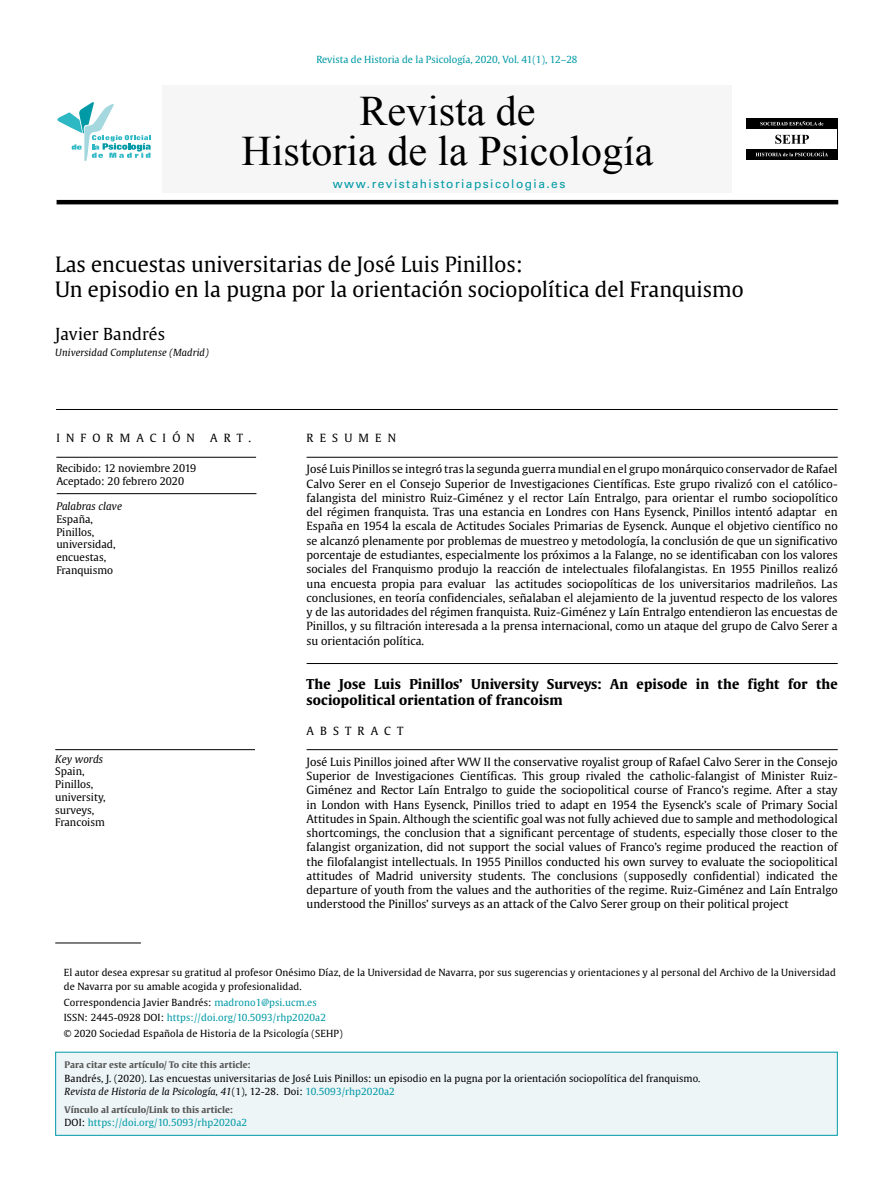
<style>
.page{position:relative;width:893px;height:1191px;background:#fff}
.page>*{position:absolute;margin:0;border:0;box-sizing:border-box;transform-origin:0 0}
.t1{font:42px/40.5px "Times New Roman";color:#000;text-align:center}
.t2{font:21px/25.2px "Gulliver";color:#000}
.t3{font:16.5px "Gulliver";letter-spacing:.01em;color:#000}
.t4{font:700 13.5px/16.2px "Gulliver";letter-spacing:.01em;color:#000}
.t5{font:12px "Univers";letter-spacing:.12em;color:#009aa6}
.t6{font:11.25px/14.2px "Gulliver";color:#000;text-align:justify}
.t7{font:11.25px "Gulliver";letter-spacing:.55em;color:#000}
.t8{font:10.5px/12.8px "Gulliver";color:#000}
.t9{font:italic 10.5px "Gulliver";color:#000}
.t10{font:9.75px/13.5px "Gulliver";letter-spacing:.01em;color:#000}
.t11{font:9.75px "Gulliver";color:#009aa6}
.t12{font:italic 9.75px "Gulliver";letter-spacing:.01em;color:#000}
.t13{font:700 9px "Gulliver";letter-spacing:.01em;color:#575756}
.s1{color:#009aa6}
.s2{font-style:italic}
.s3{color:#000}
</style>
<div class="page">
<hr style="left:57px;top:200px;width:781px;height:4px;background:#000">
<div style="left:162px;top:85px;width:570px;height:108px;background:#f6f6f6"></div>
<div style="left:746px;top:118px;width:91px;height:42px;background:#000"></div>
<div style="left:747px;top:129px;width:90px;height:20px;background:#fff"></div>
<svg style="left:775px;top:135px;width:34px;height:9px"></svg>
<svg style="left:760px;top:121px;width:63px;height:4px"></svg>
<svg style="left:756px;top:152px;width:72px;height:4px"></svg>
<div style="left:56px;top:1052px;width:781px;height:83px;background:#eef5f7"></div>
<svg style="left:57px;top:102px;width:94px;height:59px"></svg>
<hr style="left:307px;top:457px;width:531px;height:1px;background:#000">
<hr style="left:307px;top:663px;width:531px;height:1px;background:#000">
<hr style="left:307px;top:749px;width:531px;height:1px;background:#000">
<hr style="left:56px;top:457px;width:200px;height:1px;background:#000">
<hr style="left:56px;top:409px;width:782px;height:1px;background:#000">
<hr style="left:57px;top:493px;width:199px;height:1px;background:#000">
<hr style="left:55px;top:942px;width:86px;height:1px;background:#000">
<hr style="left:55px;top:749px;width:200px;height:1px;background:#000">
<p class="t11" style="left:316px;top:53px;width:263px">Revista de Historia de la Psicología, 2020, Vol. 41(1), 12–28</p>
<h1 class="t1" style="left:242px;top:90px;width:413px">Revista de<br>Historia de la Psicología</h1>
<p class="t5" style="left:333px;top:176px;width:234px">www.revistahistoriapsicologia.es</p>
<h2 class="t2" style="left:55px;top:251px;width:690px">Las encuestas universitarias de José Luis Pinillos:<br>Un episodio en la pugna por la orientación sociopolítica del Franquismo</h2>
<h3 class="t3" style="left:55px;top:324px;width:111px">Javier Bandrés</h3>
<p class="t12" style="left:55px;top:347px;width:155px">Universidad Complutense (Madrid)</p>
<p class="t7" style="left:56px;top:431px;width:140px">INFORMACIÓN</p>
<p class="t6" style="left:210px;top:431px;width:43px">ART.</p>
<p class="t8" style="left:56px;top:462px;width:141px">Recibido: 12 noviembre 2019<br>Aceptado: 20 febrero 2020</p>
<p class="t9" style="left:56px;top:500px;width:67px">Palabras clave</p>
<p class="t8" style="left:56px;top:513px;width:61px">España,<br>Pinillos, universidad, encuestas,<br>Franquismo</p>
<p class="t9" style="left:55px;top:752px;width:49px">Key words</p>
<p class="t8" style="left:55px;top:765px;width:52px">Spain,<br>Pinillos, university, surveys,<br>Francoism</p>
<p class="t7" style="left:307px;top:431px;width:91px">RESUMEN</p>
<p class="t6" style="left:307px;top:462px;width:533px">José Luis Pinillos se integró tras la segunda guerra mundial en el grupo monárquico conservador de Rafael Calvo Serer en el Consejo Superior de Investigaciones Científicas. Este grupo rivalizó con el católico&shy;falangista del ministro Ruiz-Giménez y el rector Laín Entralgo, para orientar el rumbo sociopolítico del régimen franquista. Tras una estancia en Londres con Hans Eysenck, Pinillos intentó adaptar en España en 1954 la escala de Actitudes Sociales Primarias de Eysenck. Aunque el objetivo científico no se alcanzó plenamente por problemas de muestreo y metodología, la conclusión de que un significativo porcentaje de estudiantes, especialmente los próximos a la Falange, no se identificaban con los valores sociales del Franquismo produjo la reacción de intelectuales filofalangistas. En 1955 Pinillos realizó una encuesta propia para evaluar las actitudes sociopolíticas de los universitarios madrileños. Las conclusiones, en teoría confidenciales, señalaban el alejamiento de la juventud respecto de los valores y de las autoridades del régimen franquista. Ruiz-Giménez y Laín Entralgo entendieron las encuestas de Pinillos, y su filtración interesada a la prensa internacional, como un ataque del grupo de Calvo Serer a su orientación política.</p>
<p class="t4" style="left:307px;top:676px;width:533px">The Jose Luis Pinillos’ University Surveys: An episode in the fight for the sociopolitical orientation of francoism</p>
<p class="t7" style="left:307px;top:723px;width:98px">ABSTRACT</p>
<p class="t6" style="left:307px;top:754px;width:533px">José Luis Pinillos joined after WW II the conservative royalist group of Rafael Calvo Serer in the Consejo Superior de Investigaciones Científicas. This group rivaled the catholic-falangist of Minister Ruiz-Giménez and Rector Laín Entralgo to guide the sociopolitical course of Franco’s regime. After a stay in London with Hans Eysenck, Pinillos tried to adapt en 1954 the Eysenck’s scale of Primary Social Attitudes in Spain. Although the scientific goal was not fully achieved due to sample and methodological shortcomings, the conclusion that a significant percentage of students, especially those closer to the falangist organization, did not support the social values of Franco’s regime produced the reaction of the filofalangist intellectuals. In 1955 Pinillos conducted his own survey to evaluate the sociopolitical attitudes of Madrid university students. The conclusions (supposedly confidential) indicated the departure of youth from the values and the authorities of the regime. Ruiz-Giménez and Laín Entralgo understood the Pinillos’ surveys as an attack of the Calvo Serer group on their political project</p>
<p class="t10" style="left:64px;top:966px;width:774px">El autor desea expresar su gratitud al profesor Onésimo Díaz, de la Universidad de Navarra, por sus sugerencias y orientaciones y al personal del Archivo de la Universidad de Navarra por su amable acogida y profesionalidad.</p>
<p class="t10" style="left:64px;top:994px;width:280px;line-height:15.6px">Correspondencia Javier Bandrés: <span class="s1">madrono1@psi.ucm.es<br></span>ISSN: 2445-0928 DOI: <span class="s1">https://doi.org/10.5093/rhp2020a2<br></span>© 2020 Sociedad Española de Historia de la Psicología (SEHP)</p>
<p class="t13" style="left:65px;top:1059px;width:188px">Para citar este artículo/ To cite this article:</p>
<p class="t10" style="left:65px;top:1071px;width:637px">Bandrés, J. (2020). Las encuestas universitarias de José Luis Pinillos: un episodio en la pugna por la orientación sociopolítica del franquismo.<br><span class="s2">Revista de Historia de la Psicología, 41</span>(1), 12-28. Doi: <span class="s1">10.5093/rhp2020a2</span></p>
<p class="t13" style="left:65px;top:1103px;width:170px">Vínculo al artículo/Link to this article:</p>
<p class="t11" style="left:65px;top:1116px;width:184px"><span class="s3">DOI:</span> https://doi.org/10.5093/rhp2020a2</p>
</div>
